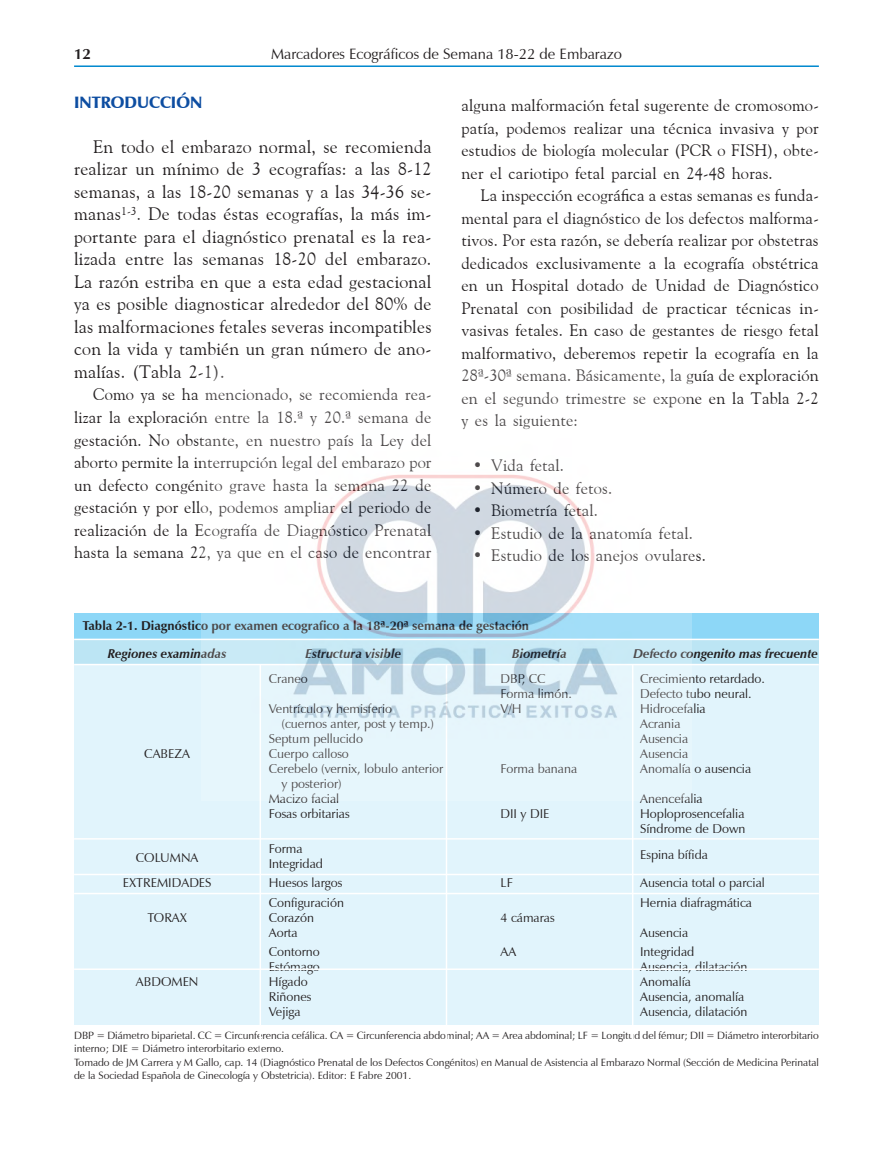
<style>
.page{position:relative;width:893px;height:1169px;background:#fff}
.page>*{position:absolute;margin:0;border:0;box-sizing:border-box;transform-origin:0 0}
.t1{font:18px/22.5px "Goudy Old Style BT";letter-spacing:.01em;color:#231f20}
.t2{font:16.5px/22.5px "Goudy Old Style BT";letter-spacing:.01em;color:#231f20;text-align:justify}
.t3{font:900 16.5px "Zapf Humanist 601 BT";color:#0d4da1}
.t4{font:15px "Zapf Humanist 601 BT";color:#231f20}
.t5{font:700 15px "Zapf Humanist 601 BT";color:#231f20}
.t6{font:12.75px/15px "Zapf Humanist 601 BT";color:#231f20}
.t7{font:italic 700 12.75px "Zapf Humanist 601 BT";color:#231f20}
.t8{font:700 12.75px "Zapf Humanist 601 BT";color:#231f20}
.t9{font:10.5px/13.5px "Zapf Humanist 601 BT";color:#231f20}
.s1{font-size:16.5px}
</style>
<div class="page">
<hr style="left:74px;top:65px;width:744px;height:2px;background:#0089cf">
<div style="left:74px;top:656px;width:744px;height:368px;background:#e1f4fc"></div>
<div style="left:74px;top:613px;width:744px;height:27px;background:#8dd7f7"></div>
<div style="left:74px;top:640px;width:744px;height:24px;background:#bce5f4"></div>
<hr style="left:74px;top:664px;width:744px;height:1px;background:#fff">
<hr style="left:74px;top:838px;width:744px;height:1px;background:#fff">
<hr style="left:74px;top:968px;width:744px;height:2px;background:#fff">
<hr style="left:74px;top:892px;width:744px;height:2px;background:#fff">
<hr style="left:74px;top:873px;width:744px;height:2px;background:#fff">
<hr style="left:74px;top:638px;width:744px;height:2px;background:#fff">
<hr style="left:259px;top:664px;width:2px;height:395px;background:#fff">
<hr style="left:445px;top:664px;width:2px;height:395px;background:#fff">
<hr style="left:631px;top:664px;width:2px;height:395px;background:#fff">
<img style="left:202px;top:474px;width:488px;height:326px">
<p class="t5" style="left:74px;top:45px;width:18px">12</p>
<p class="t4" style="left:271px;top:45px;width:352px">Marcadores Ecográficos de Semana 18-22 de Embarazo</p>
<p class="t3" style="left:74px;top:92px;width:130px">INTRODUCCIÓN</p>
<p class="t1" style="left:74px;top:135px;width:359px;text-indent:19px">En todo el embarazo normal, se recomienda realizar un mínimo de 3 ecografías: a las 8-12 semanas, a las 18-20 semanas y a las 34-36 se&shy;manas<sup>1-3</sup><span class="s1">.</span> De todas éstas ecografías, la más im&shy;portante para el diagnóstico prenatal es la rea&shy;lizada entre las semanas 18-20 del embarazo.<br>La razón estriba en que a esta edad gestacional ya es posible diagnosticar alrededor del 80% de las malformaciones fetales severas incompatibles con la vida y también un gran número de ano&shy;malías. (Tabla 2-1).</p>
<p class="t2" style="left:74px;top:383px;width:359px;text-indent:19px">Como ya se ha mencionado, se recomienda rea&shy;lizar la exploración entre la 18.ª y 20.ª semana de gestación. No obstante, en nuestro país la Ley del aborto permite la interrupción legal del embarazo por un defecto congénito grave hasta la semana 22 de gestación y por ello, podemos ampliar el periodo de realización de la Ecografía de Diagnóstico Prenatal hasta la semana 22, ya que en el caso de encontrar</p>
<p class="t2" style="left:461px;top:94px;width:359px">alguna malformación fetal sugerente de cromosomo&shy;patía, podemos realizar una técnica invasiva y por estudios de biología molecular (PCR o FISH), obte&shy;ner el cariotipo fetal parcial en 24-48 horas.</p>
<p class="t2" style="left:461px;top:184px;width:359px;text-indent:19px">La inspección ecográfica a estas semanas es funda&shy;mental para el diagnóstico de los defectos malforma&shy;tivos. Por esta razón, se debería realizar por obstetras dedicados exclusivamente a la ecografía obstétrica en un Hospital dotado de Unidad de Diagnóstico Prenatal con posibilidad de practicar técnicas in&shy;vasivas fetales. En caso de gestantes de riesgo fetal malformativo, deberemos repetir la ecografía en la 28ª-30ª semana. Básicamente, la guía de exploración en el segundo trimestre se expone en la Tabla 2-2 y es la siguiente:</p>
<p class="t2" style="left:472px;top:454px;width:93px">• Vida fetal.</p>
<p class="t2" style="left:472px;top:476px;width:141px">• Número de fetos.</p>
<p class="t2" style="left:472px;top:499px;width:127px">• Biometría fetal.</p>
<p class="t2" style="left:472px;top:521px;width:222px">• Estudio de la anatomía fetal.</p>
<p class="t2" style="left:472px;top:544px;width:234px">• Estudio de los anejos ovulares.</p>
<p class="t8" style="left:83px;top:618px;width:448px">Tabla 2-1. Diagnóstico por examen ecografico a la 18ª-20ª semana de gestación</p>
<p class="t7" style="left:108px;top:645px;width:120px">Regiones examinadas</p>
<p class="t7" style="left:305px;top:645px;width:97px">Estructura visible</p>
<p class="t7" style="left:512px;top:645px;width:56px">Biometría</p>
<p class="t7" style="left:633px;top:645px;width:186px">Defecto congenito mas frecuente</p>
<p class="t6" style="left:269px;top:671px;width:41px">Craneo</p>
<p class="t6" style="left:500px;top:671px;width:47px">DBP, CC</p>
<p class="t6" style="left:640px;top:671px;width:126px">Crecimiento retardado.</p>
<p class="t6" style="left:500px;top:686px;width:73px">Forma limón.</p>
<p class="t6" style="left:640px;top:686px;width:113px">Defecto tubo neural.</p>
<p class="t6" style="left:269px;top:701px;width:125px">Ventrículo y hemisferio</p>
<p class="t6" style="left:500px;top:701px;width:23px">V/H</p>
<p class="t6" style="left:640px;top:701px;width:67px">Hidrocefalia</p>
<p class="t6" style="left:281px;top:716px;width:154px">(cuernos anter, post y temp.)</p>
<p class="t6" style="left:640px;top:716px;width:42px">Acrania</p>
<p class="t6" style="left:269px;top:731px;width:96px">Septum pellucido</p>
<p class="t6" style="left:640px;top:731px;width:50px">Ausencia</p>
<p class="t6" style="left:144px;top:746px;width:47px">CABEZA</p>
<p class="t6" style="left:269px;top:746px;width:82px">Cuerpo calloso</p>
<p class="t6" style="left:640px;top:746px;width:50px">Ausencia</p>
<p class="t6" style="left:269px;top:761px;width:176px">Cerebelo (vernix, lobulo anterior</p>
<p class="t6" style="left:500px;top:761px;width:78px">Forma banana</p>
<p class="t6" style="left:640px;top:761px;width:113px">Anomalía o ausencia</p>
<p class="t6" style="left:269px;top:776px;width:74px;text-align:right">y posterior)<br>Macizo facial</p>
<p class="t6" style="left:640px;top:791px;width:64px">Anencefalia</p>
<p class="t6" style="left:269px;top:806px;width:82px">Fosas orbitarias</p>
<p class="t6" style="left:500px;top:806px;width:51px">DII y DIE</p>
<p class="t6" style="left:640px;top:806px;width:107px">Hoploprosencefalia<br>Síndrome de Down</p>
<p class="t6" style="left:136px;top:849px;width:64px">COLUMNA</p>
<p class="t6" style="left:269px;top:840px;width:56px">Forma<br>Integridad</p>
<p class="t6" style="left:640px;top:846px;width:69px">Espina bífida</p>
<p class="t6" style="left:123px;top:875px;width:90px">EXTREMIDADES</p>
<p class="t6" style="left:269px;top:875px;width:75px">Huesos largos</p>
<p class="t6" style="left:500px;top:875px;width:14px">LF</p>
<p class="t6" style="left:640px;top:875px;width:126px">Ausencia total o parcial</p>
<p class="t6" style="left:269px;top:894px;width:77px">Configuración</p>
<p class="t6" style="left:640px;top:894px;width:113px">Hernia diafragmática</p>
<p class="t6" style="left:147px;top:909px;width:41px">TORAX</p>
<p class="t6" style="left:269px;top:909px;width:47px">Corazón</p>
<p class="t6" style="left:500px;top:909px;width:56px">4 cámaras</p>
<p class="t6" style="left:269px;top:924px;width:30px">Aorta</p>
<p class="t6" style="left:640px;top:924px;width:50px">Ausencia</p>
<p class="t6" style="left:269px;top:944px;width:53px">Contorno</p>
<p class="t6" style="left:500px;top:944px;width:17px">AA</p>
<p class="t6" style="left:640px;top:944px;width:56px">Integridad</p>
<p class="t6" style="left:269px;top:959px;width:52px">Estómago</p>
<p class="t6" style="left:640px;top:959px;width:109px">Ausencia, dilatación</p>
<p class="t6" style="left:136px;top:974px;width:64px">ABDOMEN</p>
<p class="t6" style="left:269px;top:974px;width:40px">Hígado</p>
<p class="t6" style="left:640px;top:974px;width:52px">Anomalía</p>
<p class="t6" style="left:269px;top:989px;width:44px">Riñones</p>
<p class="t6" style="left:640px;top:989px;width:106px">Ausencia, anomalía</p>
<p class="t6" style="left:269px;top:1004px;width:33px">Vejiga</p>
<p class="t6" style="left:640px;top:1004px;width:109px">Ausencia, dilatación</p>
<p class="t9" style="left:74px;top:1028px;width:746px">DBP = Diámetro biparietal. CC = Circunferencia cefálica. CA = Circunferencia abdominal; AA = Area abdominal; LF = Longitud del fémur; DII = Diámetro interorbitario interno; DIE = Diámetro interorbitario externo.<br>Tomado de JM Carrera y M Gallo, cap. 14 (Diagnóstico Prenatal de los Defectos Congénitos) en Manual de Asistencia al Embarazo Normal (Sección de Medicina Perinatal de la Sociedad Española de Ginecología y Obstetricia). Editor: E Fabre 2001.</p>
</div>
